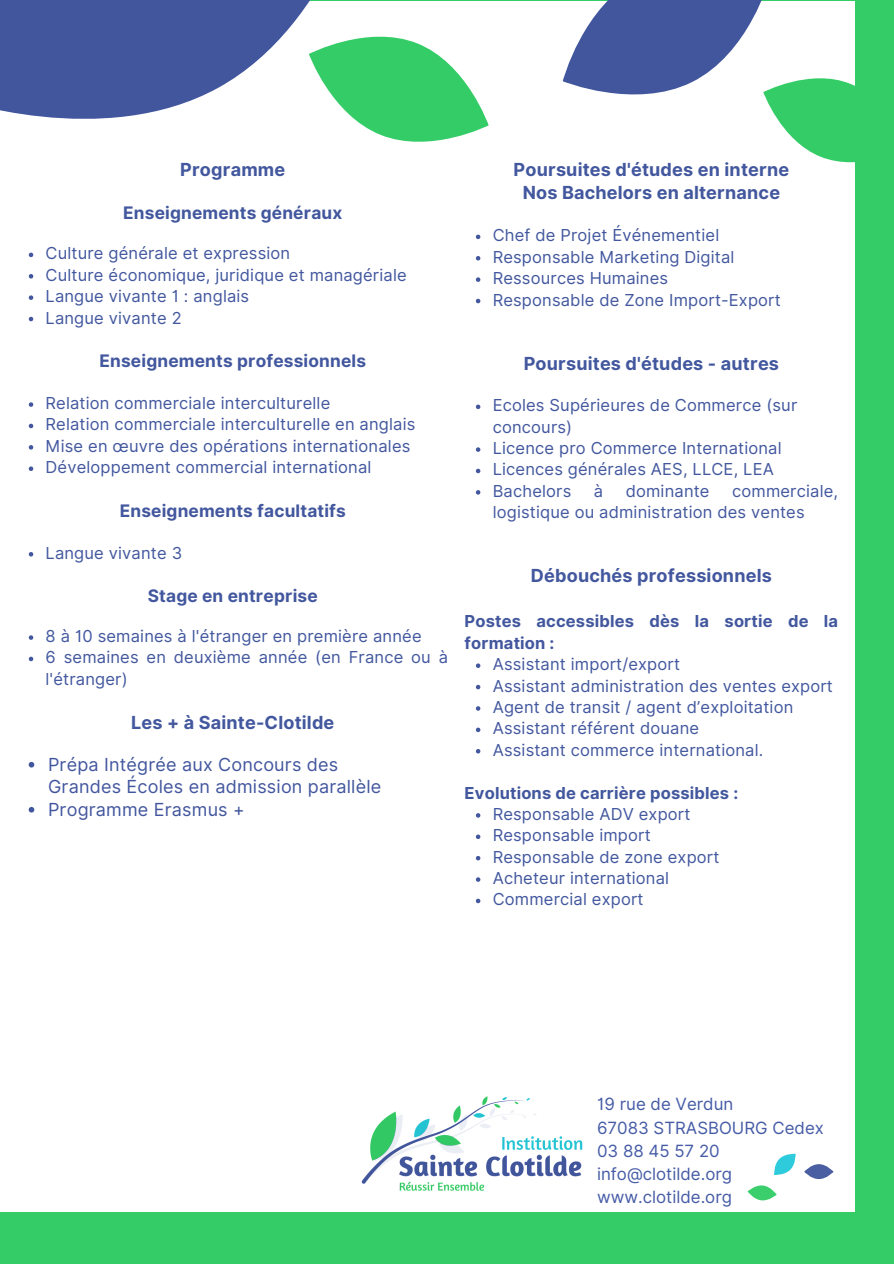
<style>
.page{position:relative;width:894px;height:1264px;background:#fff}
.page>*{position:absolute;margin:0;border:0;box-sizing:border-box;transform-origin:0 0}
.t1{font:700 18px/22.5px "Inter";letter-spacing:.01em;color:#42579e;text-align:center}
.t2{font:18px/22.5px "Inter";letter-spacing:.01em;color:#42569e}
.t3{font:700 17.25px "Inter";letter-spacing:.01em;color:#42579e}
.t4{font:16.8px "Inter";color:#455ba6}
.t5{font:16.5px/21.3px "Inter";letter-spacing:.01em;color:#42579e}
.t6{font:700 16.5px/21.3px "Inter";letter-spacing:.01em;color:#42579e}
</style>
<div class="page">
<div style="left:0;top:0;width:893px;height:1263px;background:#3c6"></div>
<div style="left:0;top:1px;width:854px;height:1211px;background:#fff"></div>
<svg style="left:0;top:0;width:310px;height:119px;fill:#42569e"></svg>
<svg style="left:291px;top:8px;width:198px;height:134px"></svg>
<svg style="left:562px;top:0;width:293px;height:185px"></svg>
<svg style="left:475px;top:235px;width:5px;height:4px"></svg>
<svg style="left:475px;top:256px;width:5px;height:4px"></svg>
<svg style="left:475px;top:277px;width:5px;height:5px"></svg>
<svg style="left:475px;top:299px;width:5px;height:4px"></svg>
<svg style="left:475px;top:404px;width:5px;height:5px"></svg>
<svg style="left:475px;top:447px;width:5px;height:5px"></svg>
<svg style="left:475px;top:469px;width:5px;height:4px"></svg>
<svg style="left:475px;top:490px;width:5px;height:4px"></svg>
<svg style="left:475px;top:663px;width:5px;height:5px"></svg>
<svg style="left:475px;top:685px;width:5px;height:4px"></svg>
<svg style="left:475px;top:706px;width:5px;height:4px"></svg>
<svg style="left:475px;top:727px;width:5px;height:5px"></svg>
<svg style="left:475px;top:749px;width:5px;height:4px"></svg>
<svg style="left:475px;top:813px;width:5px;height:4px"></svg>
<svg style="left:475px;top:834px;width:5px;height:5px"></svg>
<svg style="left:475px;top:856px;width:5px;height:4px"></svg>
<svg style="left:475px;top:877px;width:5px;height:4px"></svg>
<svg style="left:475px;top:898px;width:5px;height:5px"></svg>
<img style="left:361px;top:1096px;width:222px;height:95px">
<svg style="left:747px;top:1153px;width:49px;height:48px"></svg>
<svg style="left:804px;top:1164px;width:29px;height:15px"></svg>
<svg style="left:29px;top:253px;width:4px;height:4px"></svg>
<svg style="left:29px;top:274px;width:4px;height:4px"></svg>
<svg style="left:29px;top:295px;width:4px;height:5px"></svg>
<svg style="left:29px;top:317px;width:4px;height:4px"></svg>
<svg style="left:29px;top:402px;width:4px;height:5px"></svg>
<svg style="left:29px;top:424px;width:4px;height:4px"></svg>
<svg style="left:29px;top:445px;width:4px;height:4px"></svg>
<svg style="left:29px;top:466px;width:4px;height:5px"></svg>
<svg style="left:29px;top:552px;width:4px;height:4px"></svg>
<svg style="left:29px;top:635px;width:4px;height:5px"></svg>
<svg style="left:29px;top:656px;width:4px;height:5px"></svg>
<svg style="left:29px;top:762px;width:5px;height:5px"></svg>
<svg style="left:29px;top:807px;width:5px;height:5px"></svg>
<p class="t1" style="left:180px;top:158px;width:106px">Programme</p>
<p class="t3" style="left:123px;top:202px;width:220px">Enseignements généraux</p>
<p class="t5" style="left:46px;top:243px;width:246px">Culture générale et expression</p>
<h1 class="t5" style="left:46px;top:264px;width:362px">Culture économique, juridique et managériale</h1>
<h1 class="t5" style="left:46px;top:285px;width:205px">Langue vivante 1 : anglais</h1>
<p class="t5" style="left:46px;top:307px;width:137px">Langue vivante 2</p>
<p class="t3" style="left:99px;top:351px;width:268px">Enseignements professionnels</p>
<p class="t5" style="left:46px;top:392px;width:286px">Relation commerciale interculturelle</p>
<p class="t5" style="left:46px;top:414px;width:371px">Relation commerciale interculturelle en anglais</p>
<p class="t5" style="left:46px;top:435px;width:366px">Mise en œuvre des opérations internationales</p>
<h1 class="t5" style="left:46px;top:456px;width:327px">Développement commercial international</h1>
<p class="t3" style="left:120px;top:500px;width:227px">Enseignements facultatifs</p>
<p class="t5" style="left:46px;top:542px;width:138px">Langue vivante 3</p>
<p class="t3" style="left:148px;top:585px;width:171px">Stage en entreprise</p>
<p class="t5" style="left:46px;top:625px;width:377px">8 à 10 semaines à l'étranger en première année</p>
<p class="t5" style="left:46px;top:646px;width:404px">6 semaines en deuxième année (en France ou à l'étranger)</p>
<p class="t1" style="left:131px;top:711px;width:205px">Les + à Sainte-Clotilde</p>
<p class="t2" style="left:48px;top:753px;width:335px">Prépa Intégrée aux Concours des<br>Grandes Écoles en admission parallèle</p>
<p class="t2" style="left:48px;top:798px;width:198px">Programme Erasmus +</p>
<p class="t1" style="left:513px;top:158px;width:277px">Poursuites d'études en interne<br>Nos Bachelors en alternance</p>
<p class="t5" style="left:492px;top:225px;width:228px">Chef de Projet Événementiel</p>
<p class="t5" style="left:492px;top:246px;width:243px">Responsable Marketing Digital</p>
<h1 class="t5" style="left:492px;top:267px;width:177px">Ressources Humaines</h1>
<h1 class="t5" style="left:492px;top:289px;width:289px">Responsable de Zone Import-Export</h1>
<p class="t1" style="left:523px;top:352px;width:257px">Poursuites d'études - autres</p>
<p class="t5" style="left:492px;top:394px;width:306px">Ecoles Supérieures de Commerce (sur concours)</p>
<p class="t5" style="left:492px;top:437px;width:290px">Licence pro Commerce International</p>
<p class="t5" style="left:492px;top:459px;width:282px">Licences générales AES, LLCE, LEA</p>
<h1 class="t5" style="left:492px;top:480px;width:80px">Bachelors</h1>
<h1 class="t5" style="left:593px;top:480px;width:11px">à</h1>
<h1 class="t5" style="left:625px;top:480px;width:85px">dominante</h1>
<h1 class="t5" style="left:492px;top:480px;width:347px;text-indent:239px">commerciale, logistique ou administration des ventes</h1>
<p class="t1" style="left:530px;top:564px;width:242px">Débouchés professionnels</p>
<p class="t6" style="left:464px;top:610px;width:375px">Postes accessibles dès la sortie de la formation :</p>
<p class="t5" style="left:492px;top:653px;width:189px">Assistant import/export</p>
<p class="t5" style="left:492px;top:675px;width:341px">Assistant administration des ventes export</p>
<h1 class="t5" style="left:492px;top:696px;width:302px">Agent de transit / agent d’exploitation</h1>
<p class="t5" style="left:492px;top:717px;width:208px">Assistant référent douane</p>
<h1 class="t5" style="left:492px;top:739px;width:272px">Assistant commerce international.</h1>
<p class="t6" style="left:464px;top:781px;width:275px">Evolutions de carrière possibles :</p>
<p class="t5" style="left:492px;top:803px;width:199px">Responsable ADV export</p>
<h1 class="t5" style="left:492px;top:824px;width:159px">Responsable import</h1>
<p class="t5" style="left:492px;top:846px;width:228px">Responsable de zone export</p>
<p class="t5" style="left:492px;top:867px;width:178px">Acheteur international</p>
<h1 class="t5" style="left:492px;top:888px;width:152px">Commercial export</h1>
<p class="t4" style="left:597px;top:1094px;width:138px">19 rue de Verdun</p>
<p class="t4" style="left:597px;top:1117px;width:228px">67083 STRASBOURG Cedex</p>
<p class="t4" style="left:597px;top:1140px;width:124px">03 88 45 57 20</p>
<p class="t4" style="left:597px;top:1163px;width:137px">info@clotilde.org</p>
<p class="t4" style="left:597px;top:1186px;width:136px">www.clotilde.org</p>
</div>
